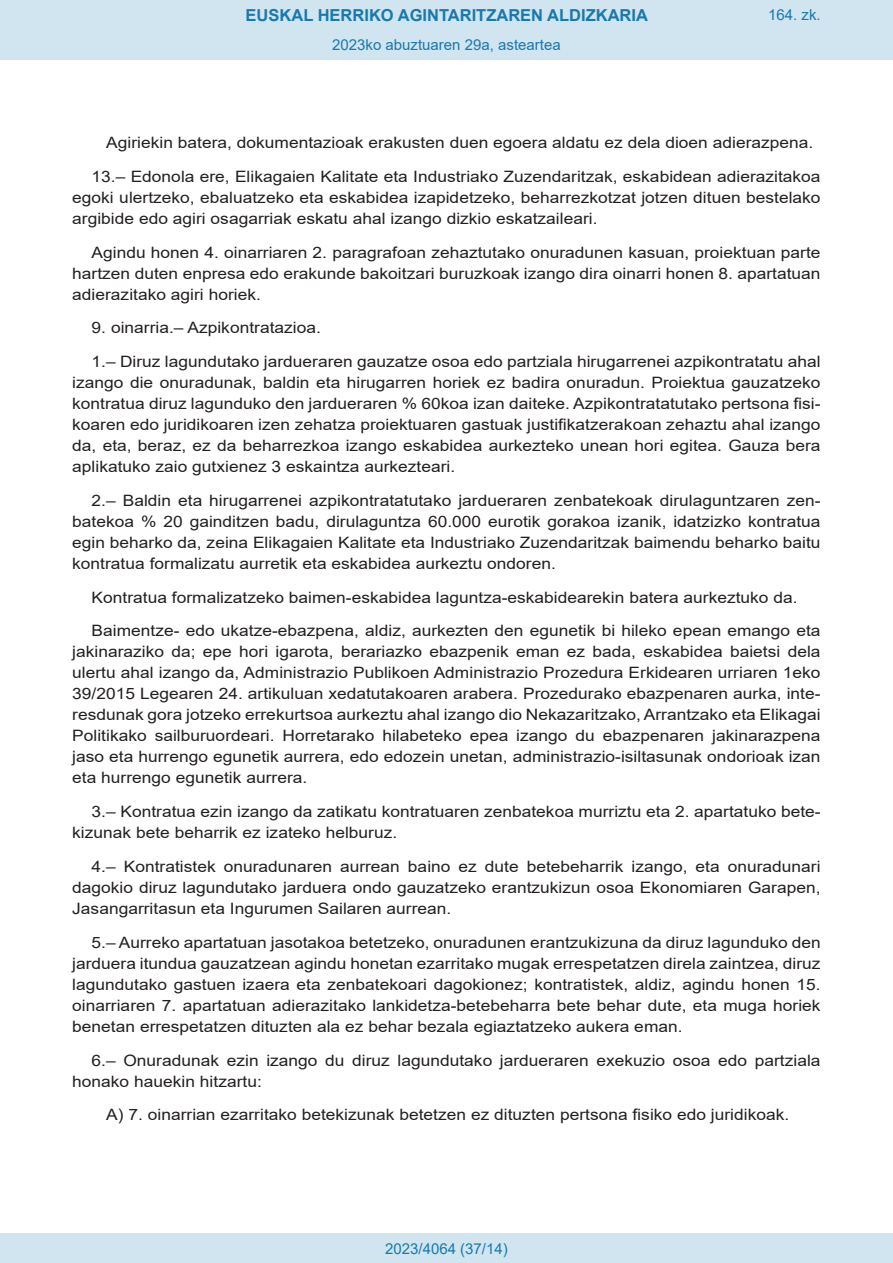
<style>
.page{position:relative;width:893px;height:1263px;background:#fff}
.page>*{position:absolute;margin:0;border:0;box-sizing:border-box;transform-origin:0 0}
.t1{font:700 16.5px "Arial";color:#1879ad}
.BOPVDetalle{font:15.6px/21px "Arial";color:#231f20;text-align:justify;scale:1.11 1}
.BOPVDetalle1{font:15.6px "Arial";color:#231f20;scale:1.11 1}
.Paginacion_Centro{font:15px "Arial";color:#1879ad}
</style>
<div class="page">
<div style="left:0;top:0;width:893px;height:60px;background:#d0e5f0"></div>
<div style="left:0;top:1233px;width:893px;height:30px;background:#d0e5f0"></div>
<p class="t1" style="left:246px;top:3px;width:404px">EUSKAL HERRIKO AGINTARITZAREN ALDIZKARIA</p>
<p class="Paginacion_Centro" style="left:332px;top:35px;width:230px">2023ko abuztuaren 29a, asteartea</p>
<p class="Paginacion_Centro" style="left:768px;top:5px;width:54px">164. zk.</p>
<p class="BOPVDetalle1" style="left:106px;top:132px;width:638px">Agiriekin batera, dokumentazioak erakusten duen egoera aldatu ez dela dioen adierazpena.</p>
<p class="BOPVDetalle" style="left:72px;top:166px;width:676px;text-indent:19px">13.– Edonola ere, Elikagaien Kalitate eta Industriako Zuzendaritzak, eskabidean adierazitakoa egoki ulertzeko, ebaluatzeko eta eskabidea izapidetzeko, beharrezkotzat jotzen dituen bestelako argibide edo agiri osagarriak eskatu ahal izango dizkio eskatzaileari.</p>
<p class="BOPVDetalle" style="left:72px;top:242px;width:676px;text-indent:19px">Agindu honen 4. oinarriaren 2. paragrafoan zehaztutako onuradunen kasuan, proiektuan parte hartzen duten enpresa edo erakunde bakoitzari buruzkoak izango dira oinarri honen 8. apartatuan adierazitako agiri horiek.</p>
<p class="BOPVDetalle" style="left:92px;top:317px;width:208px">9. oinarria.– Azpikontratazioa.</p>
<p class="BOPVDetalle" style="left:72px;top:351px;width:676px;text-indent:19px">1.– Diruz lagundutako jardueraren gauzatze osoa edo partziala hirugarrenei azpikontratatu ahal izango die onuradunak, baldin eta hirugarren horiek ez badira onuradun. Proiektua gauzatzeko kontratua diruz lagunduko den jardueraren % 60koa izan daiteke. Azpikontratatutako pertsona fisi&shy;koaren edo juridikoaren izen zehatza proiektuaren gastuak justifikatzerakoan zehaztu ahal izango da, eta, beraz, ez da beharrezkoa izango eskabidea aurkezteko unean hori egitea. Gauza bera aplikatuko zaio gutxienez 3 eskaintza aurkezteari.</p>
<p class="BOPVDetalle" style="left:72px;top:490px;width:676px;text-indent:19px">2.– Baldin eta hirugarrenei azpikontratatutako jardueraren zenbatekoak dirulaguntzaren zen&shy;batekoa % 20 gainditzen badu, dirulaguntza 60.000 eurotik gorakoa izanik, idatzizko kontratua egin beharko da, zeina Elikagaien Kalitate eta Industriako Zuzendaritzak baimendu beharko baitu kontratua formalizatu aurretik eta eskabidea aurkeztu ondoren.</p>
<p class="BOPVDetalle" style="left:92px;top:587px;width:637px">Kontratua formalizatzeko baimen-eskabidea laguntza-eskabidearekin batera aurkeztuko da.</p>
<p class="BOPVDetalle" style="left:72px;top:620px;width:676px;text-indent:19px">Baimentze- edo ukatze-ebazpena, aldiz, aurkezten den egunetik bi hileko epean emango eta jakinaraziko da; epe hori igarota, berariazko ebazpenik eman ez bada, eskabidea baietsi dela ulertu ahal izango da, Administrazio Publikoen Administrazio Prozedura Erkidearen urriaren 1eko 39/2015 Legearen 24. artikuluan xedatutakoaren arabera. Prozedurako ebazpenaren aurka, inte&shy;resdunak gora jotzeko errekurtsoa aurkeztu ahal izango dio Nekazaritzako, Arrantzako eta Elikagai Politikako sailburuordeari. Horretarako hilabeteko epea izango du ebazpenaren jakinarazpena jaso eta hurrengo egunetik aurrera, edo edozein unetan, administrazio-isiltasunak ondorioak izan eta hurrengo egunetik aurrera.</p>
<p class="BOPVDetalle" style="left:72px;top:801px;width:676px;text-indent:19px">3.– Kontratua ezin izango da zatikatu kontratuaren zenbatekoa murriztu eta 2. apartatuko bete&shy;kizunak bete beharrik ez izateko helburuz.</p>
<p class="BOPVDetalle" style="left:72px;top:856px;width:676px;text-indent:19px">4.– Kontratistek onuradunaren aurrean baino ez dute betebeharrik izango, eta onuradunari dagokio diruz lagundutako jarduera ondo gauzatzeko erantzukizun osoa Ekonomiaren Garapen, Jasangarritasun eta Ingurumen Sailaren aurrean.</p>
<p class="BOPVDetalle" style="left:72px;top:932px;width:676px;text-indent:19px">5.– Aurreko apartatuan jasotakoa betetzeko, onuradunen erantzukizuna da diruz lagunduko den jarduera itundua gauzatzean agindu honetan ezarritako mugak errespetatzen direla zaintzea, diruz lagundutako gastuen izaera eta zenbatekoari dagokionez; kontratistek, aldiz, agindu honen 15. oinarriaren 7. apartatuan adierazitako lankidetza-betebeharra bete behar dute, eta muga horiek benetan errespetatzen dituzten ala ez behar bezala egiaztatzeko aukera eman.</p>
<p class="BOPVDetalle" style="left:72px;top:1049px;width:676px;text-indent:19px">6.– Onuradunak ezin izango du diruz lagundutako jardueraren exekuzio osoa edo partziala honako hauekin hitzartu:</p>
<p class="BOPVDetalle1" style="left:106px;top:1104px;width:617px">A) 7. oinarrian ezarritako betekizunak betetzen ez dituzten pertsona fisiko edo juridikoak.</p>
<p class="Paginacion_Centro" style="left:385px;top:1238px;width:124px">2023/4064 (37/14)</p>
</div>
